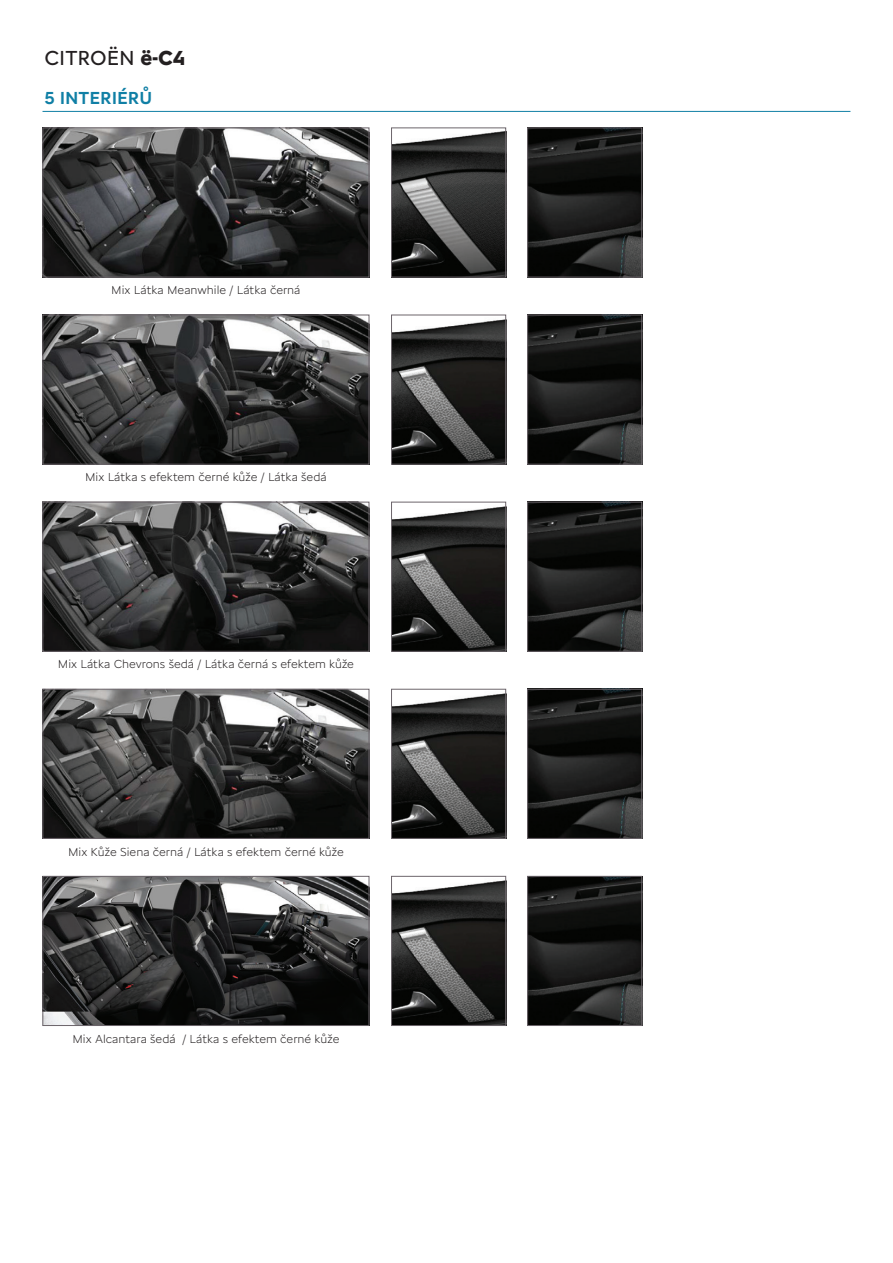
<style>
.page{position:relative;width:893px;height:1263px;background:#fff}
.page>*{position:absolute;margin:0;border:0;box-sizing:border-box;transform-origin:0 0}
.t1{font:21px "Citroen Type Latin";color:#231f20}
.t2{font:500 18px "Citroen Type Latin";color:#107fa5}
.t3{font:300 12px "Citroen Type Latin";color:#231f20}
.s1{font-weight:700}
</style>
<div class="page">
<hr style="left:43px;top:111px;width:807px;height:1px;background:#107fa5">
<img style="left:45px;top:130px;width:322px;height:145px">
<div style="left:43px;top:128px;width:326px;height:149px;border:1px solid #6c656b"></div>
<img style="left:45px;top:317px;width:322px;height:145px">
<div style="left:43px;top:315px;width:326px;height:149px;border:1px solid #6c656b"></div>
<img style="left:45px;top:504px;width:322px;height:146px">
<div style="left:43px;top:502px;width:326px;height:150px;border:1px solid #6c656b"></div>
<img style="left:45px;top:691px;width:322px;height:146px">
<div style="left:43px;top:689px;width:326px;height:150px;border:1px solid #6c656b"></div>
<img style="left:529px;top:130px;width:111px;height:145px">
<div style="left:527px;top:128px;width:115px;height:149px;border:1px solid #6c656b"></div>
<img style="left:529px;top:317px;width:111px;height:145px">
<div style="left:527px;top:315px;width:115px;height:149px;border:1px solid #6c656b"></div>
<img style="left:529px;top:504px;width:111px;height:146px">
<div style="left:527px;top:502px;width:115px;height:150px;border:1px solid #6c656b"></div>
<img style="left:529px;top:691px;width:111px;height:146px">
<div style="left:527px;top:689px;width:115px;height:150px;border:1px solid #6c656b"></div>
<img style="left:529px;top:878px;width:111px;height:146px">
<div style="left:527px;top:876px;width:115px;height:150px;border:1px solid #6c656b"></div>
<img style="left:45px;top:878px;width:322px;height:146px">
<div style="left:43px;top:876px;width:326px;height:150px;border:1px solid #6c656b"></div>
<img style="left:393px;top:319px;width:111px;height:143px">
<div style="left:391px;top:315px;width:115px;height:149px;border:1px solid #6c656b"></div>
<img style="left:393px;top:506px;width:111px;height:144px">
<div style="left:391px;top:502px;width:115px;height:150px;border:1px solid #6c656b"></div>
<img style="left:393px;top:693px;width:111px;height:144px">
<div style="left:391px;top:689px;width:115px;height:150px;border:1px solid #6c656b"></div>
<img style="left:393px;top:880px;width:111px;height:144px">
<div style="left:391px;top:876px;width:115px;height:150px;border:1px solid #6c656b"></div>
<img style="left:393px;top:131px;width:111px;height:144px">
<div style="left:391px;top:128px;width:115px;height:149px;border:1px solid #6c656b"></div>
<h1 class="t1" style="left:45px;top:42px;width:142px">CITROËN <span class="s1">ë-C4</span></h1>
<h2 class="t2" style="left:45px;top:85px;width:109px">5 INTERIÉRŮ</h2>
<p class="t3" style="left:111px;top:281px;width:191px">Mix Látka Meanwhile / Látka černá</p>
<p class="t3" style="left:85px;top:468px;width:243px">Mix Látka s efektem černé kůže / Látka šedá</p>
<p class="t3" style="left:58px;top:655px;width:298px">Mix Látka Chevrons šedá / Látka černá s efektem kůže</p>
<p class="t3" style="left:68px;top:842px;width:277px">Mix Kůže Siena černá / Látka s efektem černé kůže</p>
<p class="t3" style="left:72px;top:1030px;width:268px">Mix Alcantara šedá / Látka s efektem černé kůže</p>
</div>
